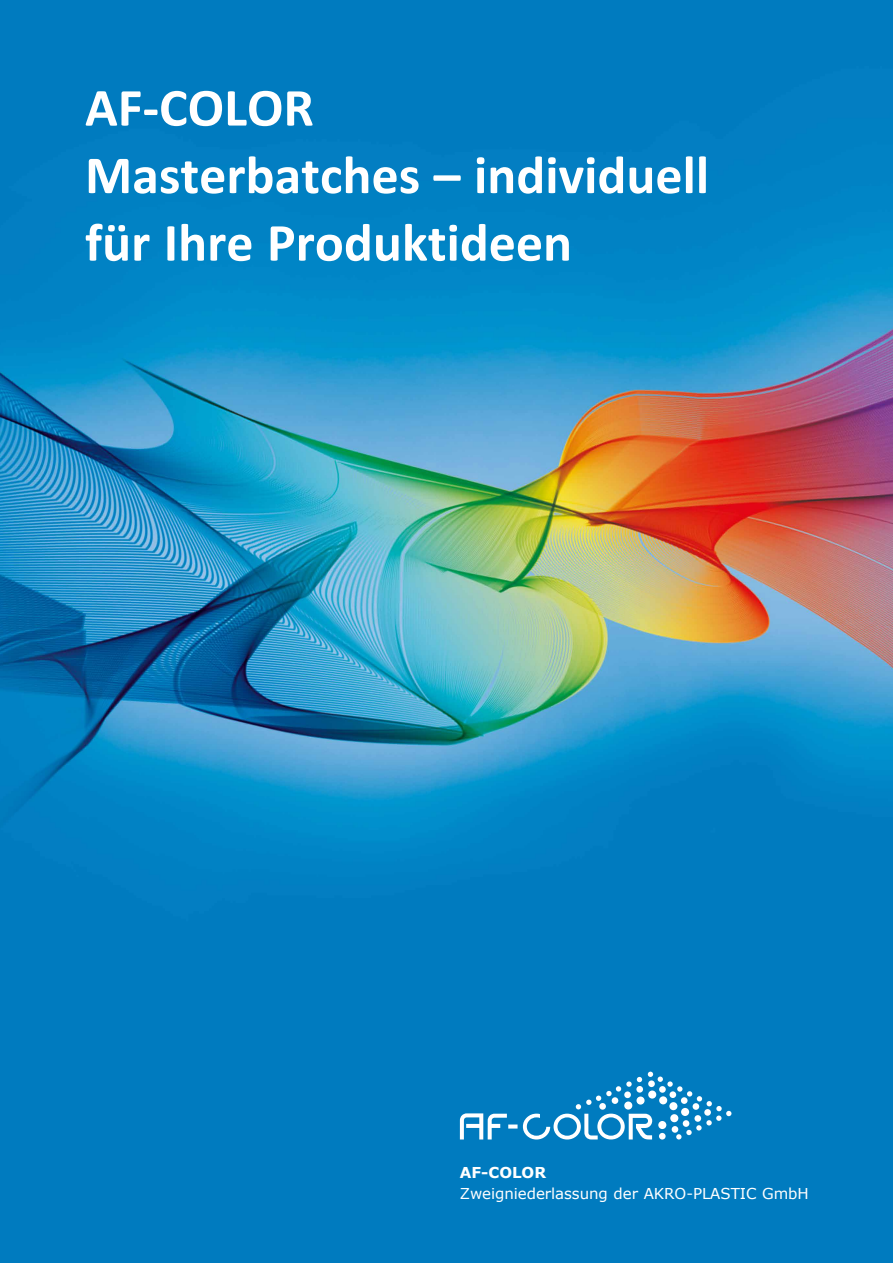
<style>
.page{position:relative;width:893px;height:1263px;background:#fff}
.page>*{position:absolute;margin:0;border:0;box-sizing:border-box;transform-origin:0 0}
.t1{font:700 54px/67.5px "Calibri";color:#fff}
.t2{font:15px "Verdana";letter-spacing:-.005em;color:#fff}
.t3{font:700 15px "Verdana";color:#fff}
</style>
<div class="page">
<img style="left:0;top:0;width:893px;height:1263px">
<svg style="left:460px;top:1071px;width:271px;height:68px;background:#2a91c9"></svg>
<p class="t1" style="left:85px;top:74px;width:626px">AF-COLOR<br>Masterbatches – individuell für Ihre Produktideen</p>
<p class="t3" style="left:460px;top:1161px;width:88px">AF-COLOR</p>
<p class="t2" style="left:460px;top:1183px;width:350px">Zweigniederlassung der AKRO-PLASTIC GmbH</p>
</div>
